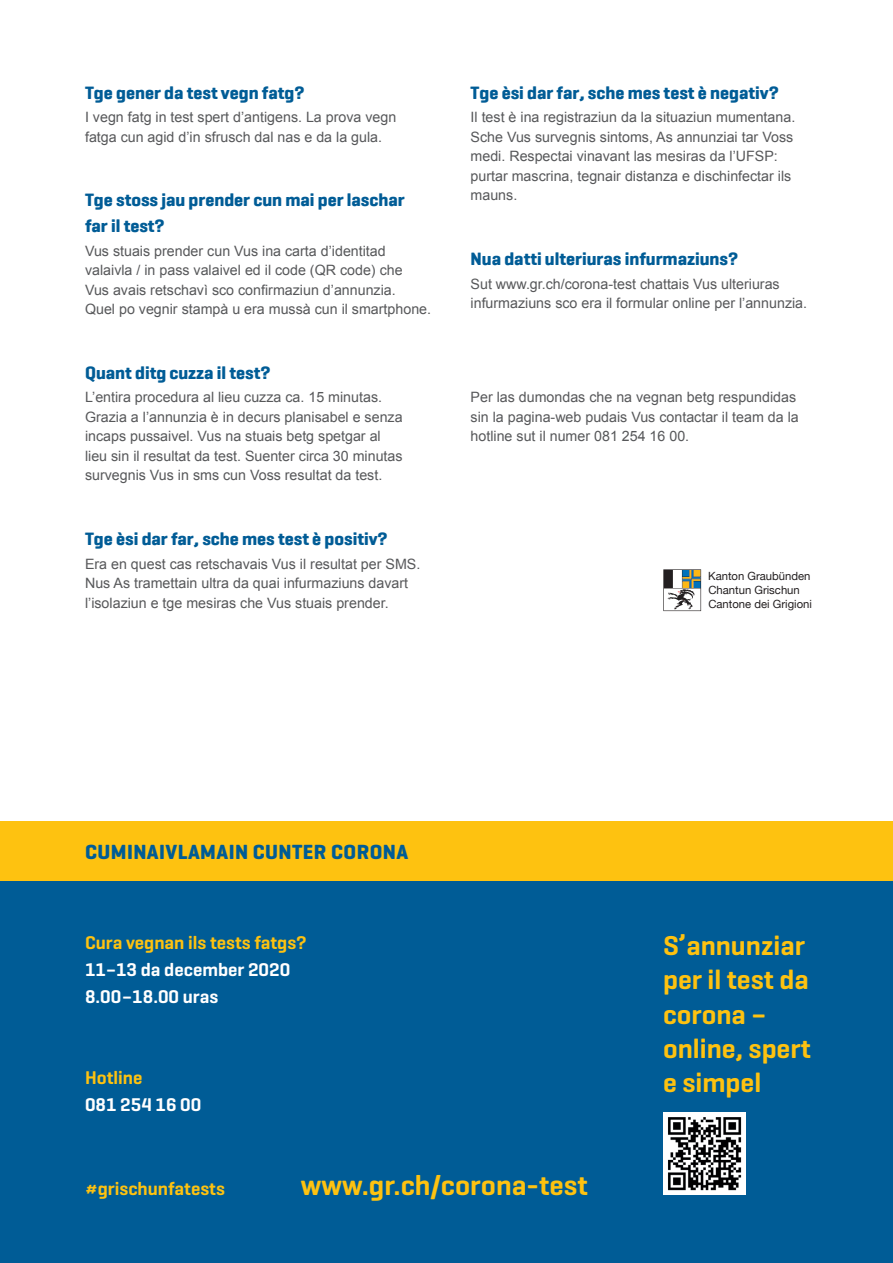
<style>
.page{position:relative;width:893px;height:1263px;background:#fff}
.page>*{position:absolute;margin:0;border:0;box-sizing:border-box;transform-origin:0 0}
.t1{font:600 28.65px "Geogrotesque";color:#fec210}
.t2{font:600 27.75px/34.2px "Geogrotesque";color:#fec210}
.t3{font:700 20.85px "Geogrotesque";letter-spacing:.02em;color:#005c96}
.t4{font:600 18.75px "Geogrotesque";color:#fec210}
.t5{font:600 18.75px/27px "Geogrotesque";color:#fff}
.t6{font:700 18px/25.5px "Geogrotesque W01";color:#005c96}
.t7{font:14.25px/19.5px "Arial";color:#57585a}
.t8{font:11.25px/14.1px "Helvetica Neue";color:#231f20}
</style>
<div class="page">
<div style="left:0;top:876px;width:893px;height:387px;background:#005c96"></div>
<svg style="left:663px;top:569px;width:38px;height:42px"></svg>
<img style="left:663px;top:1112px;width:83px;height:83px">
<div style="left:0;top:821px;width:893px;height:59px;background:#fec210"></div>
<p class="t6" style="left:85px;top:80px;width:221px">Tge gener da test vegn fatg?</p>
<p class="t7" style="left:85px;top:108px;width:313px">I vegn fatg in test spert d’antigens. La prova vegn fatga cun agid d’in sfrusch dal nas e da la gula.</p>
<p class="t6" style="left:85px;top:187px;width:321px">Tge stoss jau prender cun mai per laschar far il test?</p>
<p class="t7" style="left:85px;top:241px;width:348px">Vus stuais prender cun Vus ina carta d’identitad valaivla / in pass valaivel ed il code (QR code) che<br>Vus avais retschavì sco confirmaziun d’annunzia.<br>Quel po vegnir stampà u era mussà cun il smartphone.</p>
<p class="t6" style="left:85px;top:360px;width:187px">Quant ditg cuzza il test?</p>
<p class="t7" style="left:85px;top:388px;width:319px">L’entira procedura al lieu cuzza ca. 15 minutas.<br>Grazia a l’annunzia è in decurs planisabel e senza incaps pussaivel. Vus na stuais betg spetgar al lieu sin il resultat da test. Suenter circa 30 minutas survegnis Vus in sms cun Voss resultat da test.</p>
<p class="t6" style="left:85px;top:526px;width:304px">Tge èsi dar far, sche mes test è positiv?</p>
<p class="t7" style="left:85px;top:554px;width:337px">Era en quest cas retschavais Vus il resultat per SMS.<br>Nus As tramettain ultra da quai infurmaziuns davart l’isolaziun e tge mesiras che Vus stuais prender.</p>
<p class="t6" style="left:471px;top:80px;width:310px">Tge èsi dar far, sche mes test è negativ?</p>
<p class="t7" style="left:471px;top:108px;width:326px">Il test è ina registraziun da la situaziun mumentana.<br>Sche Vus survegnis sintoms, As annunziai tar Voss medi. Respectai vinavant las mesiras da l’UFSP: purtar mascrina, tegnair distanza e dischinfectar ils mauns.</p>
<p class="t6" style="left:471px;top:246px;width:269px">Nua datti ulteriuras infurmaziuns?</p>
<p class="t7" style="left:471px;top:274px;width:338px">Sut www.gr.ch/corona-test chattais Vus ulteriuras infurmaziuns sco era il formular online per l’annunzia.</p>
<p class="t7" style="left:471px;top:387px;width:330px">Per las dumondas che na vegnan betg respundidas sin la pagina-web pudais Vus contactar il team da la hotline sut il numer 081 254 16 00.</p>
<p class="t8" style="left:708px;top:570px;width:105px">Kanton Graubünden<br>Chantun Grischun<br>Cantone dei Grigioni</p>
<h3 class="t3" style="left:85px;top:838px;width:325px">CUMINAIVLAMAIN CUNTER CORONA</h3>
<h3 class="t4" style="left:85px;top:930px;width:223px">Cura vegnan ils tests fatgs?</h3>
<h3 class="t5" style="left:85px;top:955px;width:207px">11–13 da december 2020<br>8.00–18.00 uras</h3>
<h3 class="t4" style="left:85px;top:1066px;width:59px">Hotline</h3>
<h3 class="t5" style="left:85px;top:1091px;width:118px">081 254 16 00</h3>
<h2 class="t2" style="left:663px;top:928px;width:149px">S’annunziar per il test da corona – online, spert e simpel</h2>
<h3 class="t4" style="left:85px;top:1176px;width:141px">#grischunfatests</h3>
<h1 class="t1" style="left:301px;top:1167px;width:288px">www.gr.ch/corona-test</h1>
</div>
